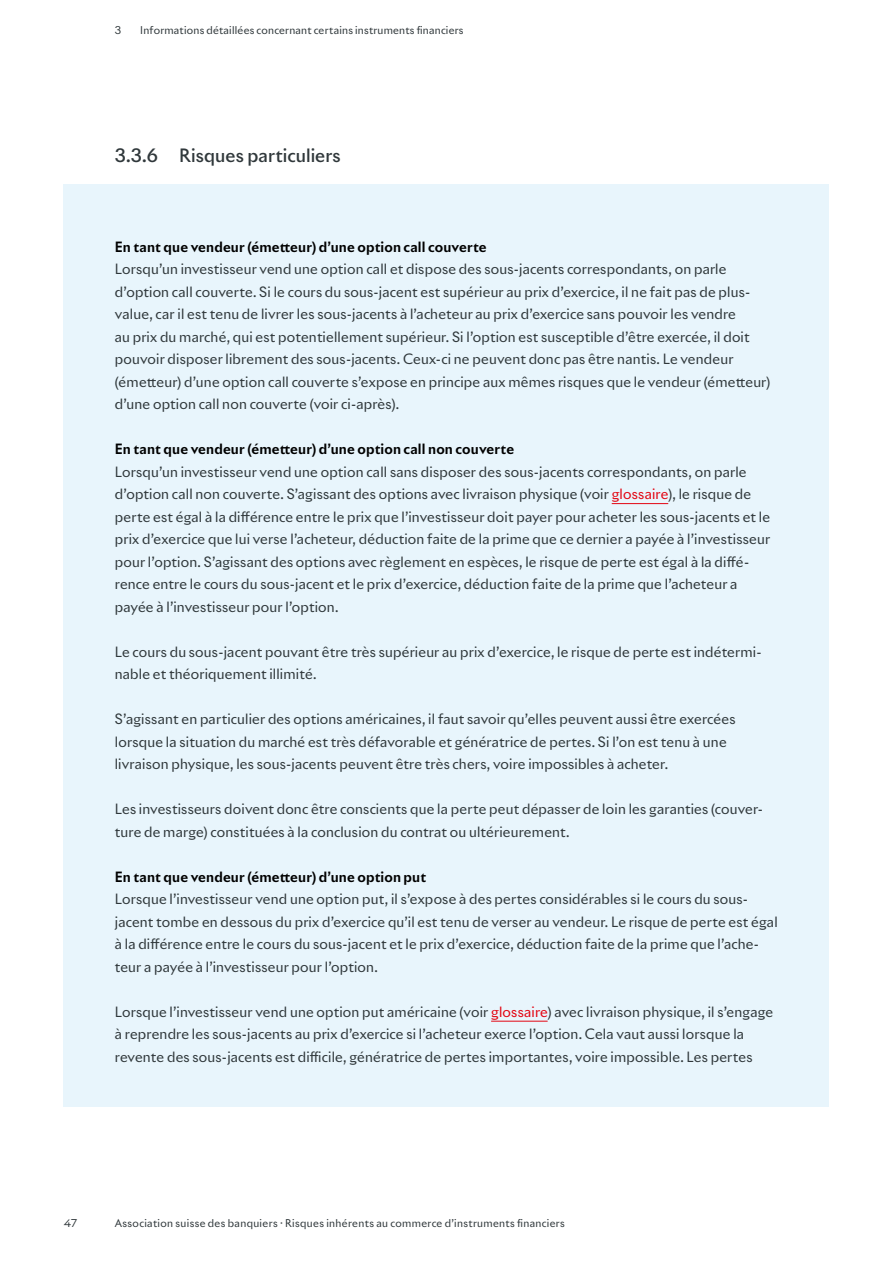
<style>
.page{position:relative;width:893px;height:1263px;background:#fff}
.page>*{position:absolute;margin:0;border:0;box-sizing:border-box;transform-origin:0 0}
.t1{font:500 18px "Riviera Nights";letter-spacing:.005em;color:#30383b}
.t2{font:13.8px/22.5px "Riviera Nights";letter-spacing:.015em;color:#30383b}
.t3{font:700 13.8px "Riviera Nights";letter-spacing:.01em;color:#000}
.t4{font:10.5px "Riviera Nights";letter-spacing:.03em;color:#30383b}
.s1{color:#e30613}
</style>
<div class="page">
<div style="left:64px;top:184px;width:765px;height:923px;background:#e8f5fc"></div>
<hr style="left:612px;top:503px;width:56px;height:1px;background:#e30613">
<hr style="left:491px;top:1021px;width:57px;height:1px;background:#e30613">
<p class="t4" style="left:115px;top:23px;width:8px">3</p>
<p class="t4" style="left:140px;top:23px;width:325px">Informations détaillées concernant certains instruments financiers</p>
<h1 class="t1" style="left:115px;top:143px;width:227px">3.3.6 Risques particuliers</h1>
<p class="t3" style="left:115px;top:238px;width:373px">En tant que vendeur (émetteur) d’une option call couverte</p>
<p class="t2" style="left:115px;top:258px;width:657px">Lorsqu’un investisseur vend une option call et dispose des sous-jacents correspondants, on parle d’option call couverte. Si le cours du sous-jacent est supérieur au prix d’exercice, il ne fait pas de plus&shy;value, car il est tenu de livrer les sous-jacents à l’acheteur au prix d’exercice sans pouvoir les vendre<br>au prix du marché, qui est potentiellement supérieur. Si l’option est susceptible d’être exercée, il doit pouvoir disposer librement des sous-jacents. Ceux-ci ne peuvent donc pas être nantis. Le vendeur (émetteur) d’une option call couverte s’expose en principe aux mêmes risques que le vendeur (émetteur) d’une option call non couverte (voir ci-après).</p>
<p class="t3" style="left:115px;top:440px;width:401px">En tant que vendeur (émetteur) d’une option call non couverte</p>
<p class="t2" style="left:115px;top:460px;width:657px">Lorsqu’un investisseur vend une option call sans disposer des sous-jacents correspondants, on parle d’option call non couverte. S’agissant des options avec livraison physique (voir <span class="s1">glossaire</span>), le risque de perte est égal à la différence entre le prix que l’investisseur doit payer pour acheter les sous-jacents et le prix d’exercice que lui verse l’acheteur, déduction faite de la prime que ce dernier a payée à l’investisseur pour l’option. S’agissant des options avec règlement en espèces, le risque de perte est égal à la diffé&shy;rence entre le cours du sous-jacent et le prix d’exercice, déduction faite de la prime que l’acheteur a payée à l’investisseur pour l’option.</p>
<p class="t2" style="left:115px;top:640px;width:648px">Le cours du sous-jacent pouvant être très supérieur au prix d’exercice, le risque de perte est indétermi&shy;nable et théoriquement illimité.</p>
<p class="t2" style="left:115px;top:708px;width:622px">S’agissant en particulier des options américaines, il faut savoir qu’elles peuvent aussi être exercées lorsque la situation du marché est très défavorable et génératrice de pertes. Si l’on est tenu à une livraison physique, les sous-jacents peuvent être très chers, voire impossibles à acheter.</p>
<p class="t2" style="left:115px;top:798px;width:650px">Les investisseurs doivent donc être conscients que la perte peut dépasser de loin les garanties (couver&shy;ture de marge) constituées à la conclusion du contrat ou ultérieurement.</p>
<p class="t3" style="left:115px;top:868px;width:313px">En tant que vendeur (émetteur) d’une option put</p>
<p class="t2" style="left:115px;top:888px;width:664px">Lorsque l’investisseur vend une option put, il s’expose à des pertes considérables si le cours du sous&shy;jacent tombe en dessous du prix d’exercice qu’il est tenu de verser au vendeur. Le risque de perte est égal à la différence entre le cours du sous-jacent et le prix d’exercice, déduction faite de la prime que l’ache&shy;teur a payée à l’investisseur pour l’option.</p>
<p class="t2" style="left:115px;top:1000px;width:660px">Lorsque l’investisseur vend une option put américaine (voir <span class="s1">glossaire</span>) avec livraison physique, il s’engage à reprendre les sous-jacents au prix d’exercice si l’acheteur exerce l’option. Cela vaut aussi lorsque la revente des sous-jacents est difficile, génératrice de pertes importantes, voire impossible. Les pertes</p>
<p class="t4" style="left:64px;top:1217px;width:15px">47</p>
<p class="t4" style="left:115px;top:1217px;width:452px">Association suisse des banquiers · Risques inhérents au commerce d’instruments financiers</p>
</div>
